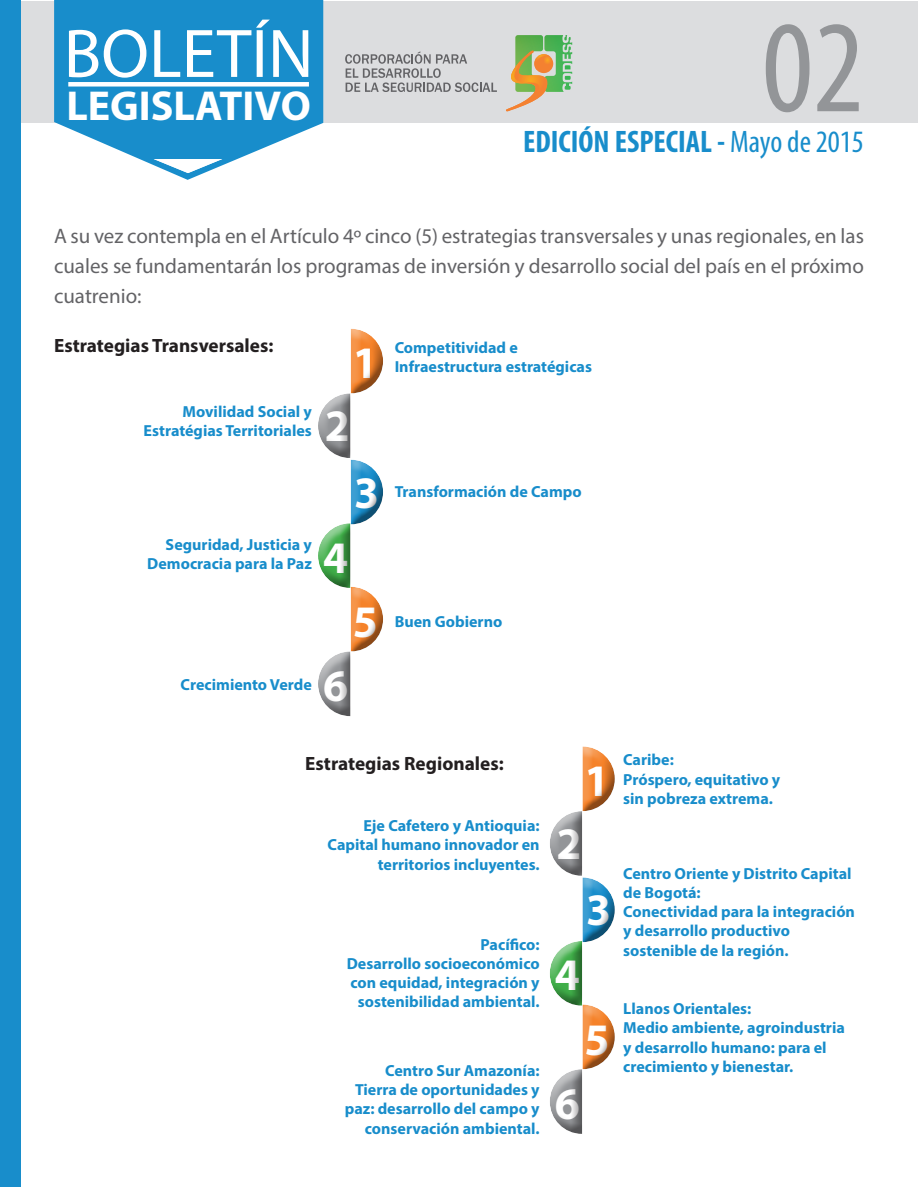
<style>
.page{position:relative;width:918px;height:1188px;background:#fff}
.page>*{position:absolute;margin:0;border:0;box-sizing:border-box;transform-origin:0 0}
.t1{font:condensed 132.15px "Myriad Pro";color:#939598}
.t2{font:69.3px "Myriad Pro";color:#fff}
.t3{font:700 45.15px "Myriad Pro";color:#fff}
.t4{font:700 42px "Myriad Pro";color:#fff}
.t5{font:700 condensed 31.2px "Myriad Pro";color:#188dcb}
.t6{font:21px/30px "Myriad Pro";color:#636366;text-align:justify}
.t7{font:700 19.2px "Myriad Pro";color:#231f20}
.t8{font:700 16.05px/19.2px "Myriad Pro";color:#188dcb}
.s1{font-weight:400}
</style>
<div class="page">
<div style="left:2px;top:1px;width:916px;height:122px;background:#dcdddf"></div>
<svg style="left:345px;top:35px;width:227px;height:77px"></svg>
<div style="left:0;top:1px;width:21px;height:1186px;background:#188dcb"></div>
<svg style="left:54px;top:0;width:269px;height:180px;fill:#188dcb"></svg>
<div style="left:68px;top:82px;width:241px;height:5px;background:#fff"></div>
<svg style="left:154px;top:159px;width:68px;height:14px"></svg>
<div style="left:315px;top:329px;width:72px;height:369px;background:#fff;opacity:.5"></div>
<div style="left:315px;top:338px;width:79px;height:379px;background:#231f20;opacity:.5"></div>
<div style="left:547px;top:746px;width:72px;height:370px;background:#fff;opacity:.5"></div>
<div style="left:547px;top:756px;width:79px;height:379px;background:#231f20;opacity:.5"></div>
<h2 class="t2" style="left:64px;top:11px;width:251px">BOLETÍN</h2>
<h3 class="t4" style="left:66px;top:78px;width:246px">LEGISLATIVO</h3>
<p class="t1" style="left:762px;top:-12px;width:103px">02</p>
<h3 class="t5" style="left:523px;top:122px;width:342px">EDICIÓN ESPECIAL - <span class="s1">Mayo de 2015</span></h3>
<p class="t6" style="left:54px;top:220px;width:811px">A su vez contempla en el Artículo 4º cinco (5) estrategias transversales y unas regionales, en las cuales se fundamentarán los programas de inversión y desarrollo social del país en el próximo cuatrenio:</p>
<p class="t7" style="left:54px;top:333px;width:221px">Estrategias Transversales:</p>
<p class="t8" style="left:395px;top:337px;width:199px">Competitividad e<br>Infraestructura estratégicas</p>
<h3 class="t3" style="left:353px;top:333px;width:27px">1</h3>
<p class="t8" style="left:182px;top:402px;width:131px">Movilidad Social y</p>
<p class="t8" style="left:144px;top:421px;width:170px">Estratégias Territoriales</p>
<h3 class="t3" style="left:325px;top:396px;width:27px">2</h3>
<p class="t8" style="left:147px;top:534px;width:166px;text-align:right">Seguridad, Justicia y<br>Democracia para la Paz</p>
<h3 class="t3" style="left:354px;top:463px;width:27px">3</h3>
<h3 class="t3" style="left:323px;top:528px;width:27px">4</h3>
<h3 class="t3" style="left:353px;top:593px;width:27px">5</h3>
<p class="t8" style="left:181px;top:675px;width:133px">Crecimiento Verde</p>
<h3 class="t3" style="left:323px;top:657px;width:27px">6</h3>
<p class="t8" style="left:395px;top:482px;width:189px">Transformación de Campo</p>
<p class="t8" style="left:395px;top:611px;width:109px">Buen Gobierno</p>
<p class="t7" style="left:305px;top:751px;width:200px">Estrategias Regionales:</p>
<p class="t8" style="left:364px;top:816px;width:178px">Eje Cafetero y Antioquia:</p>
<p class="t8" style="left:328px;top:835px;width:214px;text-align:right">Capital humano innovador en territorios incluyentes.</p>
<p class="t8" style="left:481px;top:934px;width:61px">Pacífico:</p>
<p class="t8" style="left:347px;top:953px;width:194px;text-align:right">Desarrollo socioeconómico con equidad, integración y sostenibilidad ambiental.</p>
<h3 class="t3" style="left:584px;top:751px;width:27px">1</h3>
<h3 class="t3" style="left:557px;top:814px;width:27px">2</h3>
<h3 class="t3" style="left:586px;top:881px;width:27px">3</h3>
<h3 class="t3" style="left:555px;top:946px;width:27px">4</h3>
<h3 class="t3" style="left:584px;top:1010px;width:27px">5</h3>
<p class="t8" style="left:623px;top:750px;width:52px">Caribe:</p>
<p class="t8" style="left:623px;top:769px;width:159px">Próspero, equitativo y</p>
<p class="t8" style="left:623px;top:788px;width:151px">sin pobreza extrema.</p>
<p class="t8" style="left:623px;top:863px;width:230px">Centro Oriente y Distrito Capital de Bogotá:</p>
<p class="t8" style="left:623px;top:901px;width:233px">Conectividad para la integración y desarrollo productivo sostenible de la región.</p>
<p class="t8" style="left:623px;top:999px;width:130px">Llanos Orientales:</p>
<p class="t8" style="left:623px;top:1018px;width:223px">Medio ambiente, agroindustria y desarrollo humano: para el</p>
<p class="t8" style="left:385px;top:1060px;width:156px">Centro Sur Amazonía:</p>
<p class="t8" style="left:623px;top:1056px;width:172px">crecimiento y bienestar.</p>
<p class="t8" style="left:345px;top:1079px;width:196px;text-align:right">Tierra de oportunidades y paz: desarrollo del campo y conservación ambiental.</p>
<h3 class="t3" style="left:555px;top:1074px;width:27px">6</h3>
</div>
